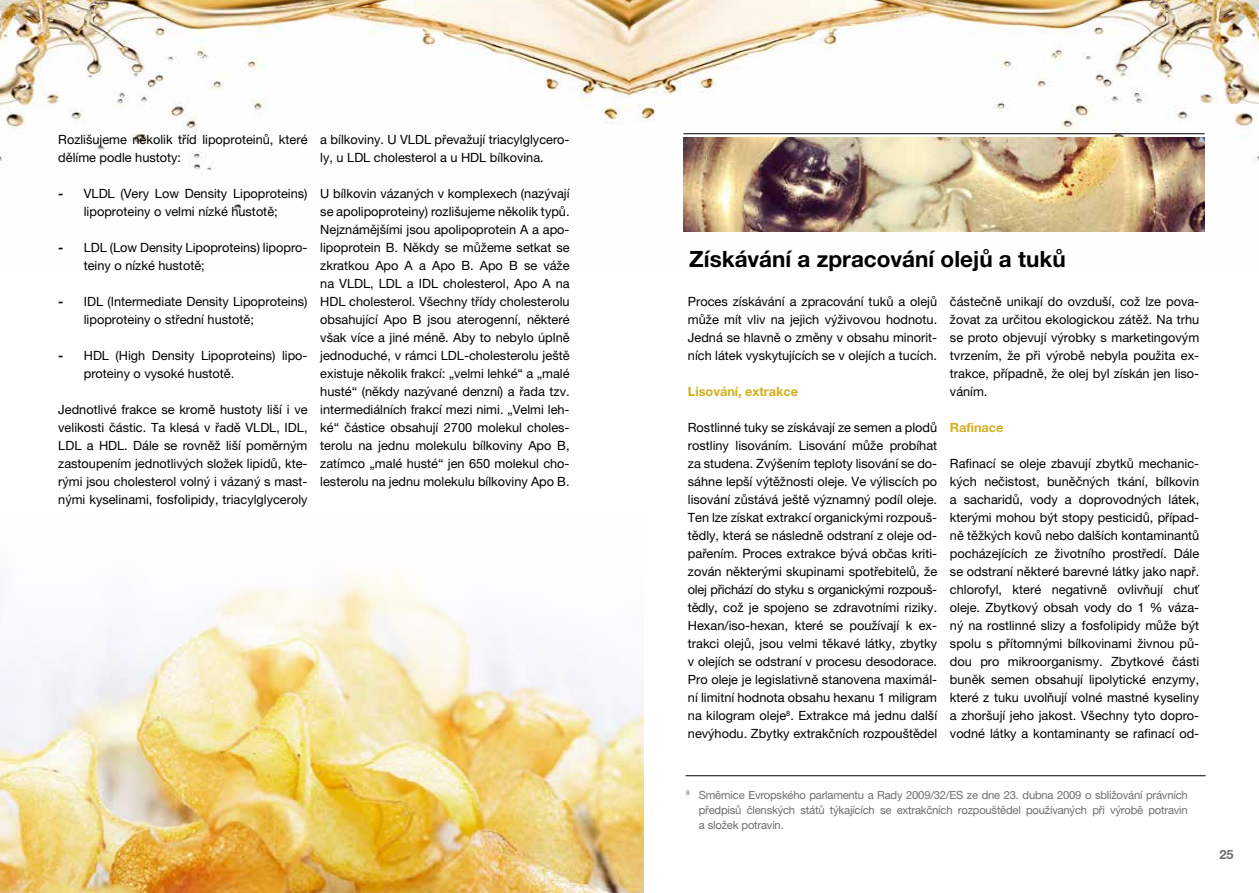
<style>
.page{position:relative;width:1259px;height:893px;background:#fff}
.page>*{position:absolute;margin:0;border:0;box-sizing:border-box;transform-origin:0 0}
.t1{font:700 22.5px "Helvetica Neue LT Pro";color:#000}
.t2{font:12.75px/18px "Helvetica Neue LT Pro";color:#000;text-align:justify}
.t3{font:700 12.75px "Helvetica Neue LT Pro";color:#d3af1e}
.t4{font:700 12.75px "Helvetica Neue LT Pro";color:#6d6e71}
.t5{font:11.25px/15px "Helvetica Neue LT Pro";letter-spacing:-.02em;color:#6d6e71;text-align:justify}
.s1{font-weight:700}
</style>
<div class="page">
<img style="left:0;top:0;width:1259px;height:232px">
<img style="left:0;top:569px;width:643px;height:324px">
<hr style="left:685px;top:775px;width:520px;height:1px;background:#000">
<img style="left:683px;top:137px;width:521px;height:95px">
<hr style="left:683px;top:133px;width:521px;height:1px;background:#000">
<p class="t2" style="left:58px;top:130px;width:251px">Rozlišujeme několik tříd lipoproteinů, které dělíme podle hustoty:</p>
<p class="t2" style="left:58px;top:184px;width:251px;text-align:center"><span class="s1">-</span> VLDL (Very Low Density Lipoproteins) lipoproteiny o velmi nízké hustotě;</p>
<p class="t2" style="left:84px;top:238px;width:225px;text-indent:-26px"><span class="s1">-</span> LDL (Low Density Lipoproteins) lipopro&shy;teiny o nízké hustotě;</p>
<p class="t2" style="left:84px;top:292px;width:225px;text-indent:-26px"><span class="s1">-</span> IDL (Intermediate Density Lipoproteins) lipoproteiny o střední hustotě;</p>
<p class="t2" style="left:84px;top:346px;width:225px;text-indent:-26px"><span class="s1">-</span> HDL (High Density Lipoproteins) lipo&shy;proteiny o vysoké hustotě.</p>
<p class="t2" style="left:58px;top:400px;width:251px">Jednotlivé frakce se kromě hustoty liší i ve velikosti částic. Ta klesá v řadě VLDL, IDL, LDL a HDL. Dále se rovněž liší poměrným zastoupením jednotlivých složek lipidů, kte&shy;rými jsou cholesterol volný i vázaný s mast&shy;nými kyselinami, fosfolipidy, triacylglyceroly</p>
<p class="t2" style="left:320px;top:130px;width:251px">a bílkoviny. U VLDL převažují triacylglycero&shy;ly, u LDL cholesterol a u HDL bílkovina.</p>
<p class="t2" style="left:320px;top:184px;width:251px">U bílkovin vázaných v komplexech (nazývají se apolipoproteiny) rozlišujeme několik typů.<br>Nejznámějšími jsou apolipoprotein A a apo&shy;lipoprotein B. Někdy se můžeme setkat se zkratkou Apo A a Apo B. Apo B se váže na VLDL, LDL a IDL cholesterol, Apo A na HDL cholesterol. Všechny třídy cholesterolu obsahující Apo B jsou aterogenní, některé však více a jiné méně. Aby to nebylo úplně jednoduché, v rámci LDL-cholesterolu ještě existuje několik frakcí: „velmi lehké“ a „malé husté“ (někdy nazývané denzní) a řada tzv. intermediálních frakcí mezi nimi. „Velmi leh&shy;ké“ částice obsahují 2700 molekul choles&shy;terolu na jednu molekulu bílkoviny Apo B, zatímco „malé husté“ jen 650 molekul cho&shy;lesterolu na jednu molekulu bílkoviny Apo B.</p>
<h1 class="t1" style="left:689px;top:245px;width:378px">Získávání a zpracování olejů a tuků</h1>
<p class="t2" style="left:688px;top:292px;width:251px">Proces získávání a zpracování tuků a olejů může mít vliv na jejich výživovou hodnotu.<br>Jedná se hlavně o změny v obsahu minorit&shy;ních látek vyskytujících se v olejích a tucích.</p>
<p class="t3" style="left:688px;top:384px;width:112px">Lisování, extrakce</p>
<p class="t2" style="left:688px;top:418px;width:251px">Rostlinné tuky se získávají ze semen a plodů rostliny lisováním. Lisování může probíhat za studena. Zvýšením teploty lisování se do&shy;sáhne lepší výtěžnosti oleje. Ve výliscích po lisování zůstává ještě významný podíl oleje.<br>Ten lze získat extrakcí organickými rozpouš&shy;tědly, která se následně odstraní z oleje od&shy;pařením. Proces extrakce bývá občas kriti&shy;zován některými skupinami spotřebitelů, že olej přichází do styku s organickými rozpouš&shy;tědly, což je spojeno se zdravotními riziky.<br>Hexan/iso-hexan, které se používají k ex&shy;trakci olejů, jsou velmi těkavé látky, zbytky v olejích se odstraní v procesu desodorace.<br>Pro oleje je legislativně stanovena maximál&shy;ní limitní hodnota obsahu hexanu 1 miligram na kilogram oleje<sup>8</sup>. Extrakce má jednu další nevýhodu. Zbytky extrakčních rozpouštědel</p>
<p class="t2" style="left:950px;top:292px;width:251px">částečně unikají do ovzduší, což lze pova&shy;žovat za určitou ekologickou zátěž. Na trhu se proto objevují výrobky s marketingovým tvrzením, že při výrobě nebyla použita ex&shy;trakce, případně, že olej byl získán jen liso&shy;váním.</p>
<p class="t3" style="left:950px;top:420px;width:55px">Rafinace</p>
<p class="t2" style="left:950px;top:454px;width:251px">Rafinací se oleje zbavují zbytků mechanic&shy;kých nečistost, buněčných tkání, bílkovin a sacharidů, vody a doprovodných látek, kterými mohou být stopy pesticidů, případ&shy;ně těžkých kovů nebo dalších kontaminantů pocházejících ze životního prostředí. Dále se odstraní některé barevné látky jako např. chlorofyl, které negativně ovlivňují chuť oleje. Zbytkový obsah vody do 1 % váza&shy;ný na rostlinné slizy a fosfolipidy může být spolu s přítomnými bílkovinami živnou pů&shy;dou pro mikroorganismy. Zbytkové části buněk semen obsahují lipolytické enzymy, které z tuku uvolňují volné mastné kyseliny a zhoršují jeho jakost. Všechny tyto dopro&shy;vodné látky a kontaminanty se rafinací od-</p>
<p class="t5" style="left:699px;top:787px;width:490px;text-indent:-13px"><sup>8</sup> Směrnice Evropského parlamentu a Rady 2009/32/ES ze dne 23. dubna 2009 o sbližování právních předpisů členských států týkajících se extrakčních rozpouštědel používaných při výrobě potravin a složek potravin.</p>
<p class="t4" style="left:1219px;top:846px;width:15px">25</p>
</div>
